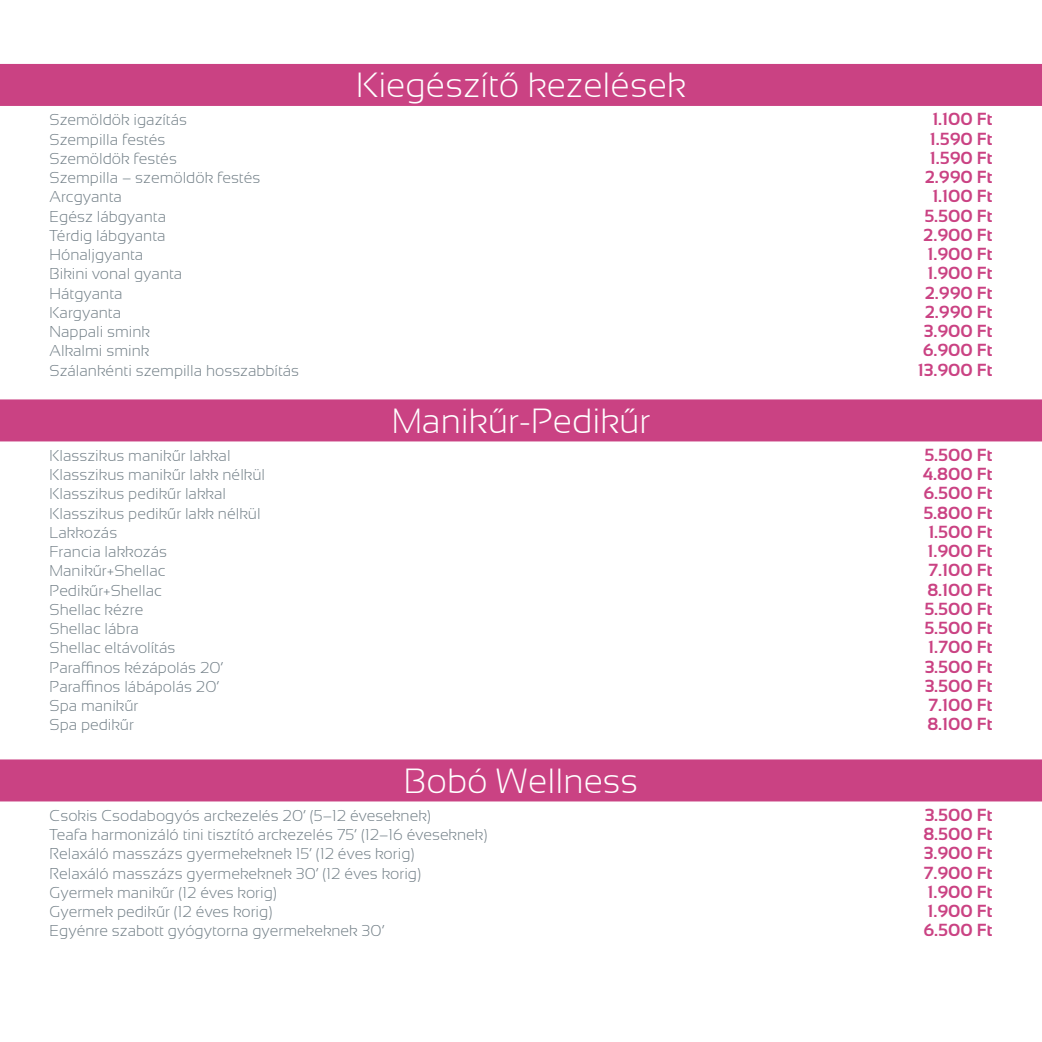
<style>
.page{position:relative;width:1042px;height:1042px;background:#fff}
.page>*{position:absolute;margin:0;border:0;box-sizing:border-box;transform-origin:0 0}
.t1{font:300 35px "Sansation";color:#fff}
.t2{font:700 17.5px "Sansation";color:#ca4283}
.t3{font:300 15.75px "Sansation";color:#717e86}
</style>
<div class="page">
<div style="left:0;top:64px;width:1042px;height:42px;background:#ca4283"></div>
<div style="left:0;top:399px;width:1042px;height:42px;background:#ca4283"></div>
<div style="left:0;top:759px;width:1042px;height:42px;background:#ca4283"></div>
<h1 class="t1" style="left:356px;top:66px;width:331px">Kiegészítő kezelések</h1>
<p class="t3" style="left:50px;top:111px;width:139px">Szemöldök igazítás</p>
<p class="t2" style="left:932px;top:110px;width:61px">1.100 Ft</p>
<p class="t3" style="left:50px;top:130px;width:117px">Szempilla festés</p>
<p class="t2" style="left:930px;top:129px;width:64px">1.590 Ft</p>
<p class="t3" style="left:50px;top:150px;width:129px">Szemöldök festés</p>
<p class="t2" style="left:930px;top:148px;width:64px">1.590 Ft</p>
<p class="t3" style="left:50px;top:169px;width:212px">Szempilla – szemöldök festés</p>
<p class="t2" style="left:925px;top:167px;width:69px">2.990 Ft</p>
<p class="t3" style="left:50px;top:188px;width:74px">Arcgyanta</p>
<p class="t2" style="left:932px;top:187px;width:61px">1.100 Ft</p>
<p class="t3" style="left:50px;top:207px;width:118px">Egész lábgyanta</p>
<p class="t2" style="left:924px;top:206px;width:69px">5.500 Ft</p>
<p class="t3" style="left:50px;top:227px;width:117px">Térdig lábgyanta</p>
<p class="t2" style="left:923px;top:225px;width:71px">2.900 Ft</p>
<p class="t3" style="left:50px;top:246px;width:95px">Hónaljgyanta</p>
<p class="t2" style="left:927px;top:244px;width:66px">1.900 Ft</p>
<p class="t3" style="left:50px;top:265px;width:134px">Bikini vonal gyanta</p>
<p class="t2" style="left:927px;top:264px;width:66px">1.900 Ft</p>
<p class="t3" style="left:50px;top:284px;width:75px">Hátgyanta</p>
<p class="t2" style="left:925px;top:283px;width:69px">2.990 Ft</p>
<p class="t3" style="left:50px;top:304px;width:73px">Kargyanta</p>
<p class="t2" style="left:925px;top:302px;width:69px">2.990 Ft</p>
<p class="t3" style="left:50px;top:323px;width:102px">Nappali smink</p>
<p class="t2" style="left:924px;top:321px;width:70px">3.900 Ft</p>
<p class="t3" style="left:50px;top:342px;width:101px">Alkalmi smink</p>
<p class="t2" style="left:922px;top:341px;width:71px">6.900 Ft</p>
<p class="t3" style="left:50px;top:361px;width:251px">Szálankénti szempilla hosszabbítás</p>
<p class="t2" style="left:918px;top:360px;width:76px">13.900 Ft</p>
<h1 class="t1" style="left:392px;top:401px;width:260px">Manikűr-Pedikűr</h1>
<p class="t3" style="left:50px;top:447px;width:182px">Klasszikus manikűr lakkal</p>
<p class="t2" style="left:924px;top:445px;width:69px">5.500 Ft</p>
<p class="t3" style="left:50px;top:466px;width:217px">Klasszikus manikűr lakk nélkül</p>
<p class="t2" style="left:923px;top:464px;width:71px">4.800 Ft</p>
<p class="t3" style="left:50px;top:485px;width:178px">Klasszikus pedikűr lakkal</p>
<p class="t2" style="left:923px;top:483px;width:70px">6.500 Ft</p>
<p class="t3" style="left:50px;top:504px;width:213px">Klasszikus pedikűr lakk nélkül</p>
<p class="t2" style="left:923px;top:503px;width:71px">5.800 Ft</p>
<p class="t3" style="left:50px;top:524px;width:69px">Lakkozás</p>
<p class="t2" style="left:928px;top:522px;width:65px">1.500 Ft</p>
<p class="t3" style="left:50px;top:543px;width:119px">Francia lakkozás</p>
<p class="t2" style="left:927px;top:541px;width:66px">1.900 Ft</p>
<p class="t3" style="left:50px;top:562px;width:117px">Manikűr+Shellac</p>
<p class="t2" style="left:928px;top:560px;width:66px">7.100 Ft</p>
<p class="t3" style="left:50px;top:581px;width:114px">Pedikűr+Shellac</p>
<p class="t2" style="left:927px;top:580px;width:66px">8.100 Ft</p>
<p class="t3" style="left:50px;top:601px;width:95px">Shellac kézre</p>
<p class="t2" style="left:924px;top:599px;width:69px">5.500 Ft</p>
<p class="t3" style="left:50px;top:620px;width:91px">Shellac lábra</p>
<p class="t2" style="left:924px;top:618px;width:69px">5.500 Ft</p>
<p class="t3" style="left:50px;top:639px;width:127px">Shellac eltávolítás</p>
<p class="t2" style="left:928px;top:637px;width:66px">1.700 Ft</p>
<p class="t3" style="left:50px;top:658px;width:175px">Paraffinos kézápolás 20’</p>
<p class="t2" style="left:925px;top:657px;width:69px">3.500 Ft</p>
<p class="t3" style="left:50px;top:678px;width:171px">Paraffinos lábápolás 20’</p>
<p class="t2" style="left:925px;top:676px;width:69px">3.500 Ft</p>
<p class="t3" style="left:50px;top:697px;width:90px">Spa manikűr</p>
<p class="t2" style="left:928px;top:695px;width:66px">7.100 Ft</p>
<p class="t3" style="left:50px;top:716px;width:86px">Spa pedikűr</p>
<p class="t2" style="left:927px;top:714px;width:66px">8.100 Ft</p>
<h1 class="t1" style="left:404px;top:761px;width:236px">Bobó Wellness</h1>
<p class="t3" style="left:50px;top:806px;width:383px">Csokis Csodabogyós arckezelés 20’ (5–12 éveseknek)</p>
<p class="t2" style="left:925px;top:805px;width:69px">3.500 Ft</p>
<p class="t3" style="left:50px;top:826px;width:439px">Teafa harmonizáló tini tisztító arckezelés 75’ (12–16 éveseknek)</p>
<p class="t2" style="left:923px;top:824px;width:71px">8.500 Ft</p>
<p class="t3" style="left:50px;top:845px;width:366px">Relaxáló masszázs gyermekeknek 15’ (12 éves korig)</p>
<p class="t2" style="left:924px;top:843px;width:70px">3.900 Ft</p>
<p class="t3" style="left:50px;top:864px;width:373px">Relaxáló masszázs gyermekeknek 30’ (12 éves korig)</p>
<p class="t2" style="left:923px;top:863px;width:70px">7.900 Ft</p>
<p class="t3" style="left:50px;top:883px;width:229px">Gyermek manikűr (12 éves korig)</p>
<p class="t2" style="left:927px;top:882px;width:66px">1.900 Ft</p>
<p class="t3" style="left:50px;top:903px;width:224px">Gyermek pedikűr (12 éves korig)</p>
<p class="t2" style="left:927px;top:901px;width:66px">1.900 Ft</p>
<p class="t3" style="left:50px;top:922px;width:336px">Egyénre szabott gyógytorna gyermekeknek 30’</p>
<p class="t2" style="left:923px;top:920px;width:70px">6.500 Ft</p>
</div>
